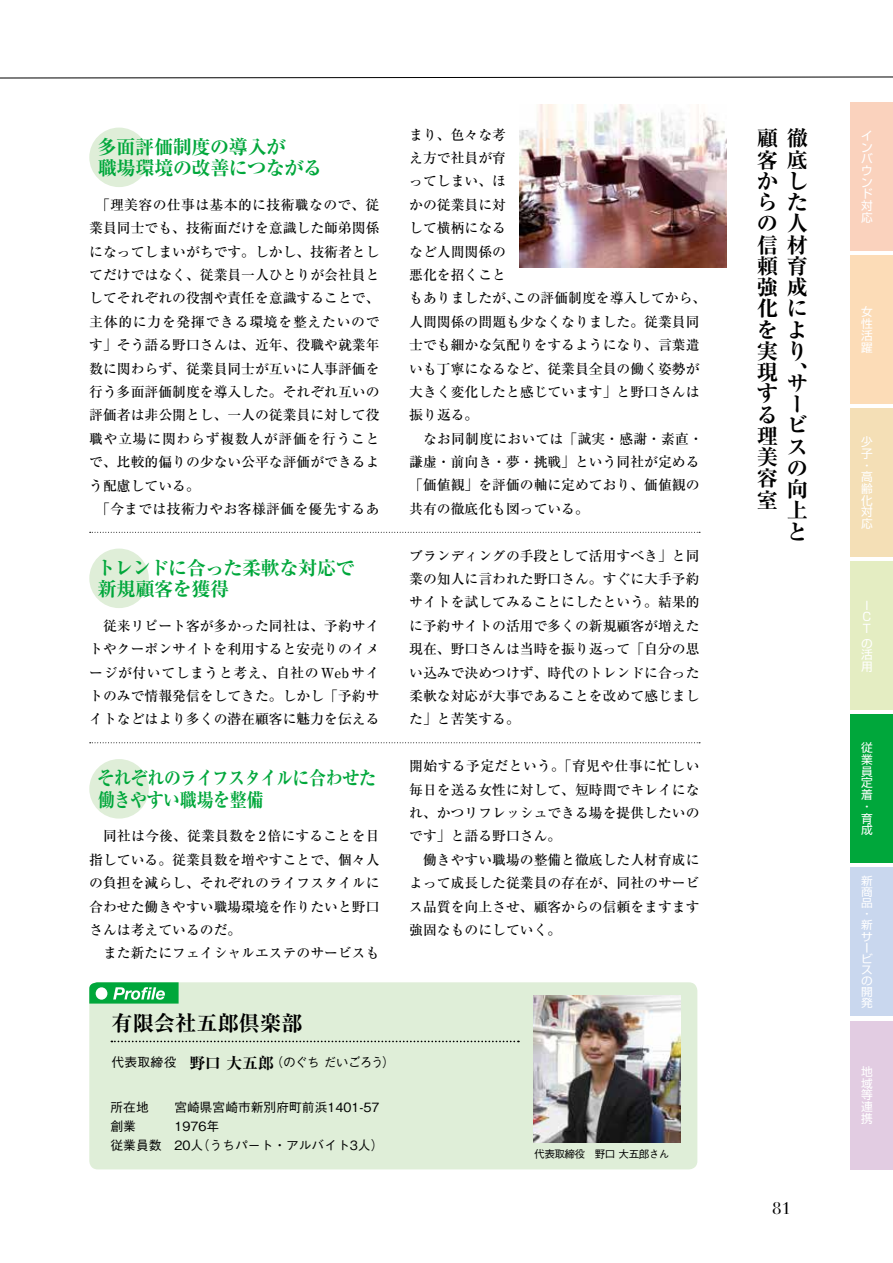
<style>
.page{position:relative;width:893px;height:1263px;background:#fff}
.page>*{position:absolute;margin:0;border:0;box-sizing:border-box;transform-origin:0 0}
.t1{font:700 expanded 21.3px/21.3px "Ryumin Pr 6 N";color:#000}
.t2{font:700 expanded 19.2px/21.3px "Ryumin Pr 6 N";letter-spacing:-.025em;color:#00a73b}
.t3{font:700 expanded 19.2px/21.3px "Ryumin Pr 6 N";letter-spacing:-.025em;color:#00a73b;scale:.89 1}
.t4{font:16.95px "Bauer Bodoni";color:#000}
.t5{font:500 13.8px/23.4px "Ryumin Pr 6 N";color:#000;text-align:justify}
.t6{font:500 13.8px "Ryumin Pr 6 N";letter-spacing:.03em;color:#000}
.t7{font:500 13.8px "Ryumin Pr 6 N";letter-spacing:.055em;color:#000}
.t8{font:500 12.75px/19.2px "Gothic BBB Pro";color:#000}
.t9{font:500 12.75px "Gothic BBB Pr 6 N";letter-spacing:-.05em;color:#000}
.t10{font:11.7px/11.7px "Shin Go Pr 6 N";color:#fff;text-align:justify}
.t11{font:11.1px/11.1px "Shin Go Pr 6 N";color:#fff;scale:1.05 1}
.t12{font:500 10.65px "Gothic BBB Pro";letter-spacing:-.05em;color:#000}
.s1{font-family:"Ryumin Pr 6 N";font-weight:700;font-stretch:expanded;font-size:15.9px}
</style>
<div class="page">
<svg style="left:0;top:76px;width:893px;height:3px"></svg>
<div style="left:850px;top:102px;width:43px;height:149px;background:#fad2bd"></div>
<div style="left:850px;top:255px;width:43px;height:149px;background:#fcdcb7"></div>
<div style="left:850px;top:408px;width:43px;height:149px;background:#f4dfb6"></div>
<div style="left:850px;top:561px;width:43px;height:149px;background:#e4edc2"></div>
<div style="left:850px;top:714px;width:43px;height:149px;background:#00a73b"></div>
<div style="left:850px;top:867px;width:43px;height:149px;background:#c9d7ee"></div>
<div style="left:850px;top:1020px;width:43px;height:149px;background:#e2cce2"></div>
<div style="left:89px;top:128px;width:60px;height:59px;background:#dfeed8;border-radius:50%"></div>
<svg style="left:90px;top:532px;width:610px;height:1px"></svg>
<div style="left:89px;top:549px;width:60px;height:59px;background:#dfeed8;border-radius:50%"></div>
<svg style="left:90px;top:742px;width:610px;height:1px"></svg>
<div style="left:89px;top:759px;width:60px;height:60px;background:#dfeed8;border-radius:50%"></div>
<img style="left:520px;top:104px;width:206px;height:164px">
<div style="left:89px;top:982px;width:608px;height:187px;background:#dfeed8;border-radius:9px"></div>
<svg style="left:111px;top:1040px;width:408px;height:2px"></svg>
<img style="left:534px;top:995px;width:146px;height:147px">
<svg style="left:89px;top:982px;width:90px;height:21px"></svg>
<h2 class="t2" style="left:98px;top:135px;width:226px">多面評価制度の導入が<br>職場環境の改善につながる</h2>
<p class="t6" style="left:96px;top:194px;width:285px">「理美容の仕事は基本的に技術職なので、従</p>
<p class="t5" style="left:89px;top:216px;width:292px">業員同士でも、技術面だけを意識した師弟関係</p>
<p class="t5" style="left:89px;top:239px;width:292px">になってしまいがちです。しかし、技術者とし</p>
<p class="t5" style="left:89px;top:263px;width:292px">てだけではなく、従業員一人ひとりが会社員と</p>
<p class="t5" style="left:89px;top:286px;width:292px">してそれぞれの役割や責任を意識することで、</p>
<p class="t7" style="left:89px;top:311px;width:292px">主体的に力を発揮できる環境を整えたいので</p>
<p class="t5" style="left:89px;top:333px;width:292px">す」そう語る野口さんは、近年、役職や就業年</p>
<p class="t5" style="left:89px;top:356px;width:292px">数に関わらず、従業員同士が互いに人事評価を</p>
<p class="t5" style="left:89px;top:379px;width:292px">行う多面評価制度を導入した。それぞれ互いの</p>
<p class="t5" style="left:89px;top:403px;width:292px">評価者は非公開とし、一人の従業員に対して役</p>
<p class="t7" style="left:89px;top:428px;width:292px">職や立場に関わらず複数人が評価を行うこと</p>
<p class="t5" style="left:89px;top:450px;width:292px">で、比較的偏りの少ない公平な評価ができるよ</p>
<p class="t5" style="left:89px;top:473px;width:112px">う配慮している。</p>
<p class="t6" style="left:96px;top:498px;width:285px">「今までは技術力やお客様評価を優先するあ</p>
<h2 class="t2" style="left:97px;top:556px;width:260px">トレンドに合った柔軟な対応で新規顧客を獲得</h2>
<p class="t5" style="left:89px;top:613px;width:292px;text-indent:14px">従来リピート客が多かった同社は、予約サイトやクーポンサイトを利用すると安売りのイメージが付いてしまうと考え、自社のWebサイトのみで情報発信をしてきた。しかし「予約サイトなどはより多くの潜在顧客に魅力を伝える</p>
<h2 class="t3" style="left:98px;top:767px;width:314px">それぞれのライフスタイルに合わせた働きやすい職場を整備</h2>
<p class="t5" style="left:89px;top:824px;width:292px;text-indent:14px">同社は今後、従業員数を2倍にすることを目指している。従業員数を増やすことで、個々人の負担を減らし、それぞれのライフスタイルに合わせた働きやすい職場環境を作りたいと野口さんは考えているのだ。</p>
<p class="t5" style="left:103px;top:941px;width:278px">また新たにフェイシャルエステのサービスも</p>
<h1 class="t1" style="left:111px;top:1011px;width:193px">有限会社五郎倶楽部</h1>
<p class="t9" style="left:111px;top:1052px;width:285px">代表取締役　<span class="s1">野口 大五郎</span>（のぐち だいごろう）</p>
<p class="t8" style="left:111px;top:1096px;width:40px">所在地</p>
<p class="t8" style="left:174px;top:1096px;width:207px">宮崎県宮崎市新別府町前浜1401-57</p>
<p class="t8" style="left:111px;top:1115px;width:27px">創業</p>
<p class="t8" style="left:111px;top:1115px;width:274px;text-indent:64px">1976年<br>従業員数 20人（うちパート・アルバイト3人）</p>
<p class="t5" style="left:409px;top:122px;width:299px;text-align:left">まり、色々な考<br>え方で社員が育<br>ってしまい、ほ<br>かの従業員に対<br>して横柄になる<br>など人間関係の<br>悪化を招くこと<br>もありましたが、この評価制度を導入してから、人間関係の問題も少なくなりました。従業員同士でも細かな気配りをするようになり、言葉遣いも丁寧になるなど、従業員全員の働く姿勢が大きく変化したと感じています」と野口さんは振り返る。</p>
<p class="t5" style="left:409px;top:426px;width:295px;text-align:left;text-indent:14px">なお同制度においては「誠実・感謝・素直・謙虚・前向き・夢・挑戦」という同社が定める「価値観」を評価の軸に定めており、価値観の共有の徹底化も図っている。</p>
<p class="t5" style="left:409px;top:543px;width:292px">ブランディングの手段として活用すべき」と同業の知人に言われた野口さん。すぐに大手予約サイトを試してみることにしたという。結果的に予約サイトの活用で多くの新規顧客が増えた現在、野口さんは当時を振り返って「自分の思い込みで決めつけず、時代のトレンドに合った柔軟な対応が大事であることを改めて感じました」と苦笑する。</p>
<p class="t5" style="left:409px;top:754px;width:292px">開始する予定だという。「育児や仕事に忙しい毎日を送る女性に対して、短時間でキレイになれ、かつリフレッシュできる場を提供したいのです」と語る野口さん。</p>
<p class="t5" style="left:409px;top:847px;width:292px;text-indent:14px">働きやすい職場の整備と徹底した人材育成によって成長した従業員の存在が、同社のサービス品質を向上させ、顧客からの信頼をますます強固なものにしていく。</p>
<p class="t12" style="left:534px;top:1145px;width:137px">代表取締役　野口大五郎さん</p>
<h1 class="t1" style="left:757px;top:127px;width:52px">顧徹客底かしら<br>の<br>信材頼育強<br>化にを<br>実り現、す<br>る<br>理<br>美<br>容<br>室</h1>
<h1 class="t1" style="left:787px;top:191px;width:22px">た人</h1>
<h1 class="t1" style="left:787px;top:265px;width:21px;line-height:42.5px">成よ</h1>
<h1 class="t1" style="left:787px;top:371px;width:22px">サービスの向上と</h1>
<p class="t4" style="left:772px;top:1198px;width:20px">81</p>
<p class="t10" style="left:861px;top:129px;width:13px">インバウンド対応</p>
<p class="t10" style="left:861px;top:305px;width:13px">女性活躍</p>
<p class="t10" style="left:861px;top:435px;width:13px;text-align:left">少子・高齢化対応</p>
<p class="t10" style="left:862px;top:598px;width:10px;text-align:left">I<br>C<br>T</p>
<p class="t10" style="left:861px;top:636px;width:13px">の活用</p>
<p class="t10" style="left:861px;top:741px;width:13px;text-align:left">従業員定着・育成</p>
<p class="t11" style="left:861px;top:874px;width:13px">新商品・新サービスの開発</p>
<p class="t10" style="left:861px;top:1065px;width:13px">地域等連携</p>
</div>
